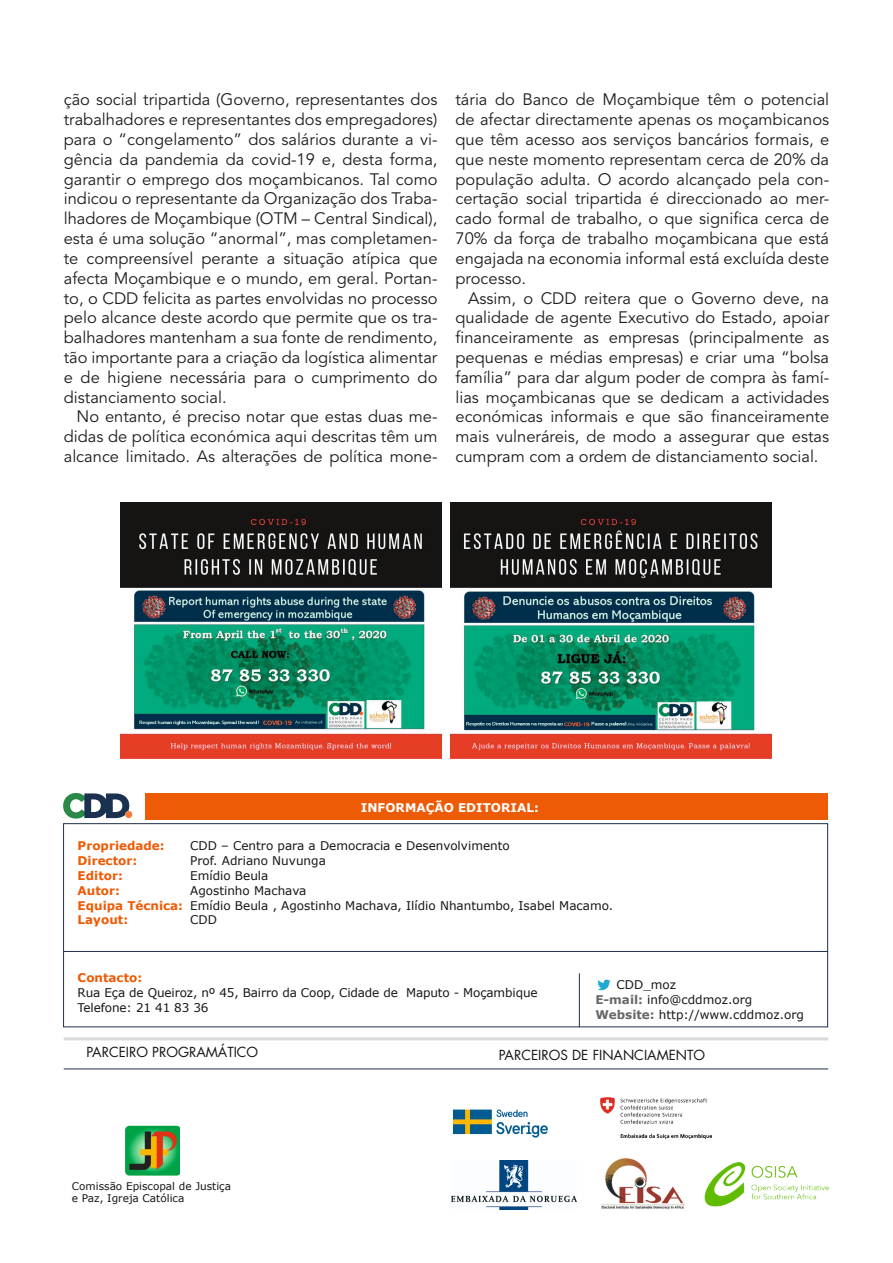
<style>
.page{position:relative;width:893px;height:1263px;background:#fff}
.page>*{position:absolute;margin:0;border:0;box-sizing:border-box;transform-origin:0 0}
.Default{font:16.5px/19.8px "Avenir LT Std";color:#1c1d1d;text-align:justify}
.t1{font:13.5px "Futura LT";color:#151616}
.t2{font:12px "Verdana";color:#151616}
.t3{font:700 12px "Verdana";color:#ed5b06}
.t4{font:700 12px "Verdana";color:#fff}
.t5{font:10.5px/12.6px "Verdana";color:#151616}
.s1{font-weight:700;color:#ed5b06}
.s2{font-weight:700;color:#686868}
</style>
<div class="page">
<img style="left:121px;top:503px;width:320px;height:256px">
<img style="left:451px;top:503px;width:321px;height:256px">
<div style="left:145px;top:793px;width:683px;height:27px;background:#ed5b06"></div>
<div style="left:63px;top:823px;width:765px;height:204px;border:1px solid #1f2f4d"></div>
<hr style="left:63px;top:951px;width:765px;height:1px;background:#1f2f4d">
<hr style="left:579px;top:973px;width:1px;height:54px;background:#1f2f4d">
<img style="left:597px;top:979px;width:14px;height:12px">
<svg style="left:63px;top:793px;width:69px;height:25px"></svg>
<hr style="left:64px;top:1037px;width:764px;height:3px;background:#d9d9da">
<hr style="left:64px;top:1069px;width:764px;height:1px;background:#1f2f4d">
<img style="left:601px;top:1158px;width:83px;height:52px">
<img style="left:125px;top:1125px;width:54px;height:51px">
<img style="left:453px;top:1109px;width:95px;height:29px">
<img style="left:452px;top:1161px;width:124px;height:48px">
<img style="left:600px;top:1097px;width:111px;height:41px">
<img style="left:704px;top:1162px;width:125px;height:45px">
<p class="Default" style="left:64px;top:90px;width:375px">ção social tripartida (Governo, representantes dos trabalhadores e representantes dos empregadores) para o “congelamento” dos salários durante a vi&shy;gência da pandemia da covid-19 e, desta forma, garantir o emprego dos moçambicanos. Tal como indicou o representante da Organização dos Traba&shy;lhadores de Moçambique (OTM – Central Sindical), esta é uma solução “anormal”, mas completamen&shy;te compreensível perante a situação atípica que afecta Moçambique e o mundo, em geral. Portan&shy;to, o CDD felicita as partes envolvidas no processo pelo alcance deste acordo que permite que os tra&shy;balhadores mantenham a sua fonte de rendimento, tão importante para a criação da logística alimentar e de higiene necessária para o cumprimento do distanciamento social.</p>
<p class="Default" style="left:64px;top:407px;width:375px;text-indent:13px">No entanto, é preciso notar que estas duas me&shy;didas de política económica aqui descritas têm um alcance limitado. As alterações de política mone-</p>
<p class="Default" style="left:455px;top:90px;width:375px">tária do Banco de Moçambique têm o potencial de afectar directamente apenas os moçambicanos que têm acesso aos serviços bancários formais, e que neste momento representam cerca de 20% da população adulta. O acordo alcançado pela con&shy;certação social tripartida é direccionado ao mer&shy;cado formal de trabalho, o que significa cerca de 70% da força de trabalho moçambicana que está engajada na economia informal está excluída deste processo.</p>
<p class="Default" style="left:455px;top:288px;width:375px;text-indent:13px">Assim, o CDD reitera que o Governo deve, na qualidade de agente Executivo do Estado, apoiar financeiramente as empresas (principalmente as pequenas e médias empresas) e criar uma “bolsa família” para dar algum poder de compra às famí&shy;lias moçambicanas que se dedicam a actividades económicas informais e que são financeiramente mais vulneráreis, de modo a assegurar que estas cumpram com a ordem de distanciamento social.</p>
<p class="t4" style="left:361px;top:799px;width:179px">INFORMAÇÃO EDITORIAL:</p>
<p class="t3" style="left:78px;top:837px;width:89px">Propriedade:</p>
<p class="t2" style="left:190px;top:837px;width:321px">CDD – Centro para a Democracia e Desenvolvimento</p>
<p class="t3" style="left:78px;top:852px;width:61px">Director:</p>
<p class="t2" style="left:190px;top:852px;width:137px">Prof. Adriano Nuvunga</p>
<p class="t3" style="left:78px;top:867px;width:47px">Editor:</p>
<p class="t2" style="left:190px;top:867px;width:80px">Emídio Beula</p>
<p class="t3" style="left:78px;top:882px;width:44px">Autor:</p>
<p class="t2" style="left:190px;top:882px;width:118px">Agostinho Machava</p>
<p class="t2" style="left:78px;top:897px;width:537px"><span class="s1">Equipa Técnica:</span> Emídio Beula , Agostinho Machava, Ilídio Nhantumbo, Isabel Macamo.</p>
<p class="t3" style="left:78px;top:911px;width:52px">Layout:</p>
<p class="t2" style="left:190px;top:911px;width:28px">CDD</p>
<p class="t3" style="left:78px;top:969px;width:66px">Contacto:</p>
<p class="t2" style="left:78px;top:985px;width:462px">Rua Eça de Queiroz, nº 45, Bairro da Coop, Cidade de Maputo - Moçambique</p>
<p class="t2" style="left:78px;top:1000px;width:132px">Telefone: 21 41 83 36</p>
<p class="t2" style="left:616px;top:976px;width:61px">CDD_moz</p>
<p class="t2" style="left:595px;top:991px;width:158px"><span class="s2">E-mail:</span> info@cddmoz.org</p>
<p class="t2" style="left:595px;top:1006px;width:210px"><span class="s2">Website:</span> http://www.cddmoz.org</p>
<p class="t1" style="left:87px;top:1043px;width:173px">PARCEIRO PROGRAMÁTICO</p>
<p class="t1" style="left:499px;top:1046px;width:208px">PARCEIROS DE FINANCIAMENTO</p>
<p class="t5" style="left:72px;top:1179px;width:161px">Comissão Episcopal de Justiça e Paz, Igreja Católica</p>
</div>
